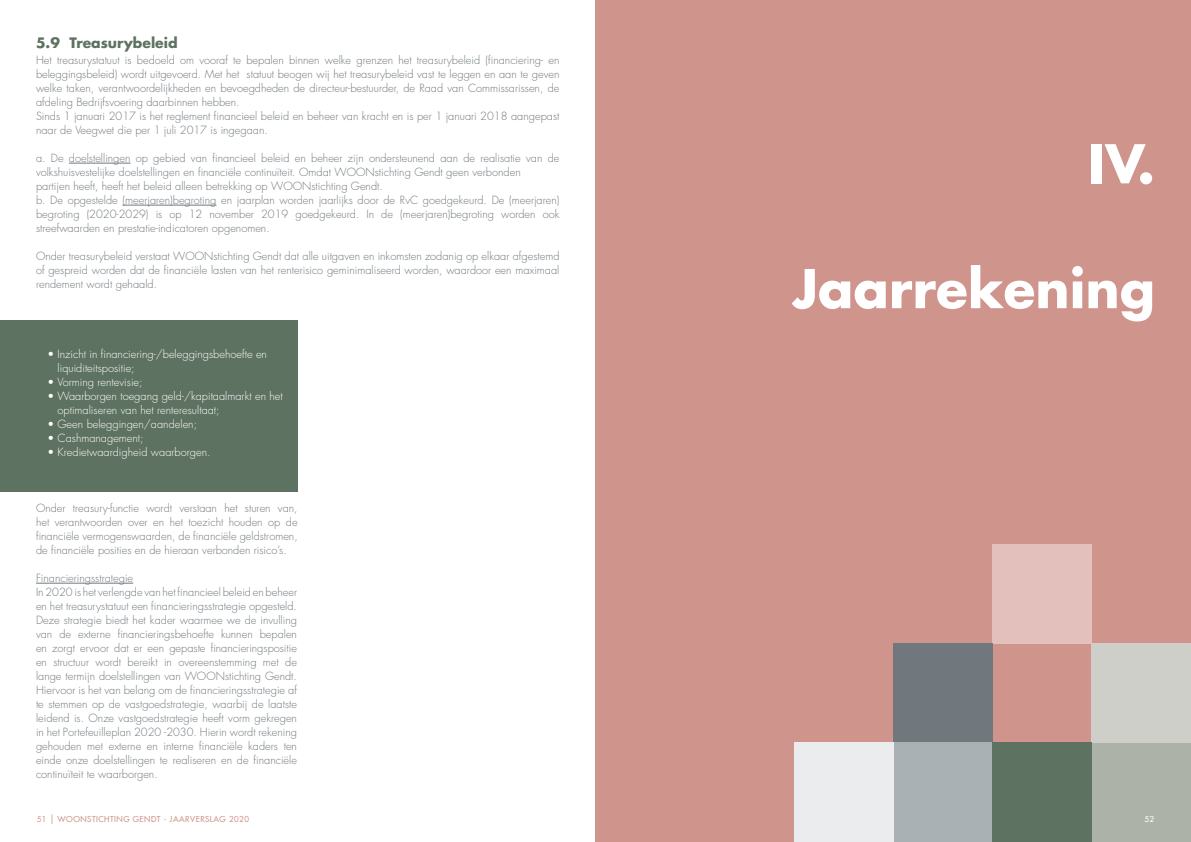
<style>
.page{position:relative;width:1191px;height:842px;background:#fff}
.page>*{position:absolute;margin:0;border:0;box-sizing:border-box;transform-origin:0 0}
.t1{font:700 52px "Futura Std";color:#fff}
.t2{font:700 14px "Futura Std";color:#5d7261}
.t3{font:300 11px/14px "Futura Std";color:#70787d;text-align:justify}
.t4{font:300 11px "Futura Std";color:#fff}
.t5{font:500 8px "Futura Std";letter-spacing:.06em;color:#cf958d}
.t6{font:500 8px "Futura Std";color:#fff}
.s1{font-size:9.6px}
</style>
<div class="page">
<div style="left:0;top:320px;width:298px;height:172px;background:#5d7261"></div>
<hr style="left:69px;top:163px;width:62px;height:1px;background:#70787d">
<hr style="left:122px;top:205px;width:94px;height:1px;background:#70787d">
<hr style="left:36px;top:583px;width:97px;height:1px;background:#70787d">
<div style="left:595px;top:0;width:596px;height:842px;background:#cf958d"></div>
<div style="left:1091px;top:743px;width:100px;height:99px;background:#adb2a8"></div>
<div style="left:1091px;top:643px;width:100px;height:100px;background:#cecfc9"></div>
<div style="left:992px;top:544px;width:99px;height:99px;background:#e3c0bb"></div>
<div style="left:893px;top:643px;width:99px;height:100px;background:#70787d"></div>
<div style="left:893px;top:743px;width:99px;height:99px;background:#aab1b5"></div>
<div style="left:794px;top:743px;width:99px;height:99px;background:#eaeced"></div>
<div style="left:992px;top:743px;width:99px;height:99px;background:#5d7261"></div>
<p class="t2" style="left:36px;top:33px;width:143px">5.9 Treasurybeleid</p>
<p class="t3" style="left:36px;top:53px;width:525px">Het treasurystatuut is bedoeld om vooraf te bepalen binnen welke grenzen het treasurybeleid (financiering- en beleggingsbeleid) wordt uitgevoerd. Met het statuut beogen wij het treasurybeleid vast te leggen en aan te geven welke taken, verantwoordelijkheden en bevoegdheden de directeur-bestuurder, de Raad van Commissarissen, de afdeling Bedrijfsvoering daarbinnen hebben.</p>
<p class="t3" style="left:36px;top:109px;width:525px">Sinds 1 januari 2017 is het reglement financieel beleid en beheer van kracht en is per 1 januari 2018 aangepast naar de Veegwet die per 1 juli 2017 is ingegaan.</p>
<p class="t3" style="left:36px;top:151px;width:525px">a. De doelstellingen op gebied van financieel beleid en beheer zijn ondersteunend aan de realisatie van de volkshuisvestelijke doelstellingen en financiële continuïteit. Omdat WOONstichting Gendt geen verbonden</p>
<p class="t3" style="left:36px;top:179px;width:348px">partijen heeft, heeft het beleid alleen betrekking op WOONstichting Gendt.</p>
<p class="t3" style="left:36px;top:193px;width:525px">b. De opgestelde (meerjaren)begroting en jaarplan worden jaarlijks door de RvC goedgekeurd. De (meerjaren) begroting (2020-2029) is op 12 november 2019 goedgekeurd. In de (meerjaren)begroting worden ook streefwaarden en prestatie-indicatoren opgenomen.</p>
<p class="t3" style="left:36px;top:249px;width:525px">Onder treasurybeleid verstaat WOONstichting Gendt dat alle uitgaven en inkomsten zodanig op elkaar afgestemd of gespreid worden dat de financiële lasten van het renterisico geminimaliseerd worden, waardoor een maximaal rendement wordt gehaald.</p>
<p class="t4" style="left:47px;top:347px;width:221px">• Inzicht in financiering-/beleggingsbehoefte en</p>
<p class="t4" style="left:58px;top:361px;width:79px">liquiditeitspositie;</p>
<p class="t4" style="left:47px;top:375px;width:97px">• Vorming rentevisie;</p>
<p class="t4" style="left:47px;top:389px;width:237px">• Waarborgen toegang geld-/kapitaalmarkt en het</p>
<p class="t4" style="left:58px;top:403px;width:164px">optimaliseren van het renteresultaat;</p>
<p class="t4" style="left:47px;top:417px;width:151px">• Geen beleggingen/aandelen;</p>
<p class="t4" style="left:47px;top:431px;width:98px">• Cashmanagement;</p>
<p class="t4" style="left:47px;top:445px;width:165px">• Kredietwaardigheid waarborgen.</p>
<p class="t3" style="left:36px;top:501px;width:263px">Onder treasury-functie wordt verstaan het sturen van, het verantwoorden over en het toezicht houden op de financiële vermogenswaarden, de financiële geldstromen, de financiële posities en de hieraan verbonden risico’s.</p>
<p class="t3" style="left:36px;top:571px;width:99px">Financieringsstrategie</p>
<p class="t3" style="left:36px;top:585px;width:262px">In 2020 is het verlengde van het financieel beleid en beheer en het treasurystatuut een financieringsstrategie opgesteld.<br>Deze strategie biedt het kader waarmee we de invulling van de externe financieringsbehoefte kunnen bepalen en zorgt ervoor dat er een gepaste financieringspositie en structuur wordt bereikt in overeenstemming met de lange termijn doelstellingen van WOONstichting Gendt.<br>Hiervoor is het van belang om de financieringsstrategie af te stemmen op de vastgoedstrategie, waarbij de laatste leidend is. Onze vastgoedstrategie heeft vorm gekregen in het Portefeuilleplan 2020 -2030. Hierin wordt rekening gehouden met externe en interne financiële kaders ten einde onze doelstellingen te realiseren en de financiële continuïteit te waarborgen.</p>
<p class="t5" style="left:37px;top:814px;width:214px">51 <span class="s1">|</span> WOONSTICHTING GENDT - JAARVERSLAG 2020</p>
<p class="t1" style="left:1088px;top:129px;width:68px">IV.</p>
<p class="t1" style="left:792px;top:254px;width:364px">Jaarrekening</p>
<p class="t6" style="left:1144px;top:814px;width:11px">52</p>
</div>
